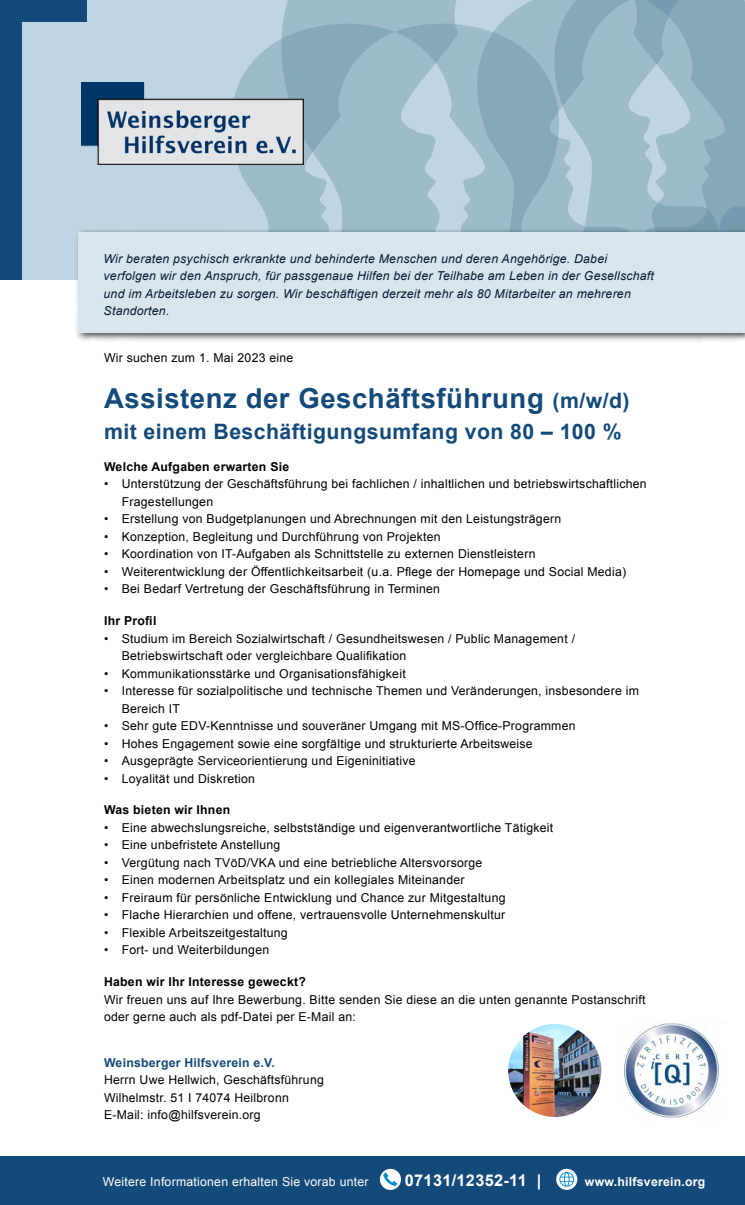
<style>
.page{position:relative;width:745px;height:1205px;background:#fff}
.page>*{position:absolute;margin:0;border:0;box-sizing:border-box;transform-origin:0 0}
.t1{font:700 27.5px "Arial";letter-spacing:.02em;color:#144a79}
.t2{font:700 21.25px "Arial";letter-spacing:.02em;color:#144a79}
.t3{font:700 16.25px "Arial";letter-spacing:.02em;color:#fff}
.t4{font:12.25px/17.5px "Arial";letter-spacing:.02em;color:#000}
.t5{font:italic 12.25px/17.5px "Arial";letter-spacing:.02em;color:#061c33}
.t6{font:700 12.25px "Arial";letter-spacing:.02em;color:#000}
.t7{font:12.25px "Arial";letter-spacing:.02em;color:#fff}
.t8{font:700 12.25px "Arial";letter-spacing:.02em;color:#144a79}
.t9{font:700 12.25px "Arial";letter-spacing:.02em;color:#fff}
.s1{font-size:21.25px}
</style>
<div class="page">
<div style="left:0;top:0;width:744px;height:280px;background:#bfd5e3"></div>
<div style="left:0;top:0;width:86px;height:21px;background:#144a79"></div>
<div style="left:0;top:0;width:21px;height:280px;background:#144a79"></div>
<svg style="left:238px;top:46px;width:32px;height:182px;fill:#9ebccc"></svg>
<svg style="left:270px;top:0;width:272px;height:228px;fill:#9dbbcb"></svg>
<svg style="left:542px;top:0;width:202px;height:228px;background:#97b6c7"></svg>
<img style="left:508px;top:1024px;width:93px;height:93px;border-radius:46px">
<img style="left:624px;top:1023px;width:95px;height:95px">
<div style="left:0;top:1156px;width:744px;height:49px;background:#144a79"></div>
<svg style="left:379px;top:1169px;width:22px;height:21px"></svg>
<svg style="left:383px;top:1172px;width:14px;height:14px"></svg>
<svg style="left:556px;top:1169px;width:21px;height:21px"></svg>
<svg style="left:559px;top:1172px;width:14px;height:14px"></svg>
<img style="left:81px;top:83px;width:223px;height:82px">
<div style="left:74px;top:228px;width:670px;height:115px;background:#000;opacity:.75"></div>
<div style="left:79px;top:232px;width:665px;height:101px;background:#d9e5ec"></div>
<p class="t5" style="left:103px;top:250px;width:551px">Wir beraten psychisch erkrankte und behinderte Menschen und deren Angehörige. Dabei verfolgen wir den Anspruch, für passgenaue Hilfen bei der Teilhabe am Leben in der Gesellschaft und im Arbeitsleben zu sorgen. Wir beschäftigen derzeit mehr als 80 Mitarbeiter an mehreren Standorten.</p>
<p class="t4" style="left:104px;top:349px;width:191px">Wir suchen zum 1. Mai 2023 eine</p>
<h1 class="t1" style="left:104px;top:380px;width:526px">Assistenz der Geschäftsführung <span class="s1">(m/w/d)</span></h1>
<h2 class="t2" style="left:104px;top:418px;width:519px">mit einem Beschäftigungsumfang von 80 – 100 %</h2>
<p class="t6" style="left:104px;top:458px;width:186px">Welche Aufgaben erwarten Sie</p>
<p class="t4" style="left:122px;top:475px;width:526px;text-indent:-18px">• Unterstützung der Geschäftsführung bei fachlichen / inhaltlichen und betriebswirtschaftlichen<br>Fragestellungen</p>
<p class="t4" style="left:104px;top:510px;width:458px">• Erstellung von Budgetplanungen und Abrechnungen mit den Leistungsträgern</p>
<p class="t4" style="left:104px;top:528px;width:338px">• Konzeption, Begleitung und Durchführung von Projekten</p>
<p class="t4" style="left:104px;top:545px;width:432px">• Koordination von IT-Aufgaben als Schnittstelle zu externen Dienstleistern</p>
<p class="t4" style="left:104px;top:563px;width:523px">• Weiterentwicklung der Öffentlichkeitsarbeit (u.a. Pflege der Homepage und Social Media)</p>
<p class="t4" style="left:104px;top:580px;width:337px">• Bei Bedarf Vertretung der Geschäftsführung in Terminen</p>
<p class="t6" style="left:104px;top:613px;width:54px">Ihr Profil</p>
<p class="t4" style="left:122px;top:630px;width:454px;text-indent:-18px">• Studium im Bereich Sozialwirtschaft / Gesundheitswesen / Public Management /<br>Betriebswirtschaft oder vergleichbare Qualifikation</p>
<p class="t4" style="left:104px;top:665px;width:303px">• Kommunikationsstärke und Organisationsfähigkeit</p>
<p class="t4" style="left:122px;top:682px;width:518px;text-indent:-18px">• Interesse für sozialpolitische und technische Themen und Veränderungen, insbesondere im<br>Bereich IT</p>
<p class="t4" style="left:104px;top:717px;width:473px">• Sehr gute EDV-Kenntnisse und souveräner Umgang mit MS-Office-Programmen</p>
<p class="t4" style="left:104px;top:735px;width:430px">• Hohes Engagement sowie eine sorgfältige und strukturierte Arbeitsweise</p>
<p class="t4" style="left:104px;top:752px;width:313px">• Ausgeprägte Serviceorientierung und Eigeninitiative</p>
<p class="t4" style="left:104px;top:770px;width:152px">• Loyalität und Diskretion</p>
<p class="t6" style="left:104px;top:802px;width:128px">Was bieten wir Ihnen</p>
<p class="t4" style="left:104px;top:819px;width:450px">• Eine abwechslungsreiche, selbstständige und eigenverantwortliche Tätigkeit</p>
<p class="t4" style="left:104px;top:836px;width:178px">• Eine unbefristete Anstellung</p>
<p class="t4" style="left:104px;top:854px;width:379px">• Vergütung nach TVöD/VKA und eine betriebliche Altersvorsorge</p>
<p class="t4" style="left:104px;top:871px;width:362px">• Einen modernen Arbeitsplatz und ein kollegiales Miteinander</p>
<p class="t4" style="left:104px;top:889px;width:403px">• Freiraum für persönliche Entwicklung und Chance zur Mitgestaltung</p>
<p class="t4" style="left:104px;top:906px;width:402px">• Flache Hierarchien und offene, vertrauensvolle Unternehmenskultur</p>
<p class="t4" style="left:104px;top:924px;width:185px">• Flexible Arbeitszeitgestaltung</p>
<p class="t4" style="left:104px;top:941px;width:166px">• Fort- und Weiterbildungen</p>
<p class="t6" style="left:104px;top:973px;width:203px">Haben wir Ihr Interesse geweckt?</p>
<p class="t4" style="left:104px;top:990px;width:542px">Wir freuen uns auf Ihre Bewerbung. Bitte senden Sie diese an die unten genannte Postanschrift oder gerne auch als pdf-Datei per E-Mail an:</p>
<p class="t8" style="left:104px;top:1054px;width:172px">Weinsberger Hilfsverein e.V.</p>
<p class="t4" style="left:104px;top:1071px;width:221px">Herrn Uwe Hellwich, Geschäftsführung<br>Wilhelmstr. 51 I 74074 Heilbronn<br>E-Mail: info@hilfsverein.org</p>
<p class="t7" style="left:103px;top:1174px;width:267px">Weitere Informationen erhalten Sie vorab unter</p>
<h3 class="t3" style="left:404px;top:1170px;width:138px">07131/12352-11 |</h3>
<p class="t9" style="left:584px;top:1174px;width:122px">www.hilfsverein.org</p>
</div>
